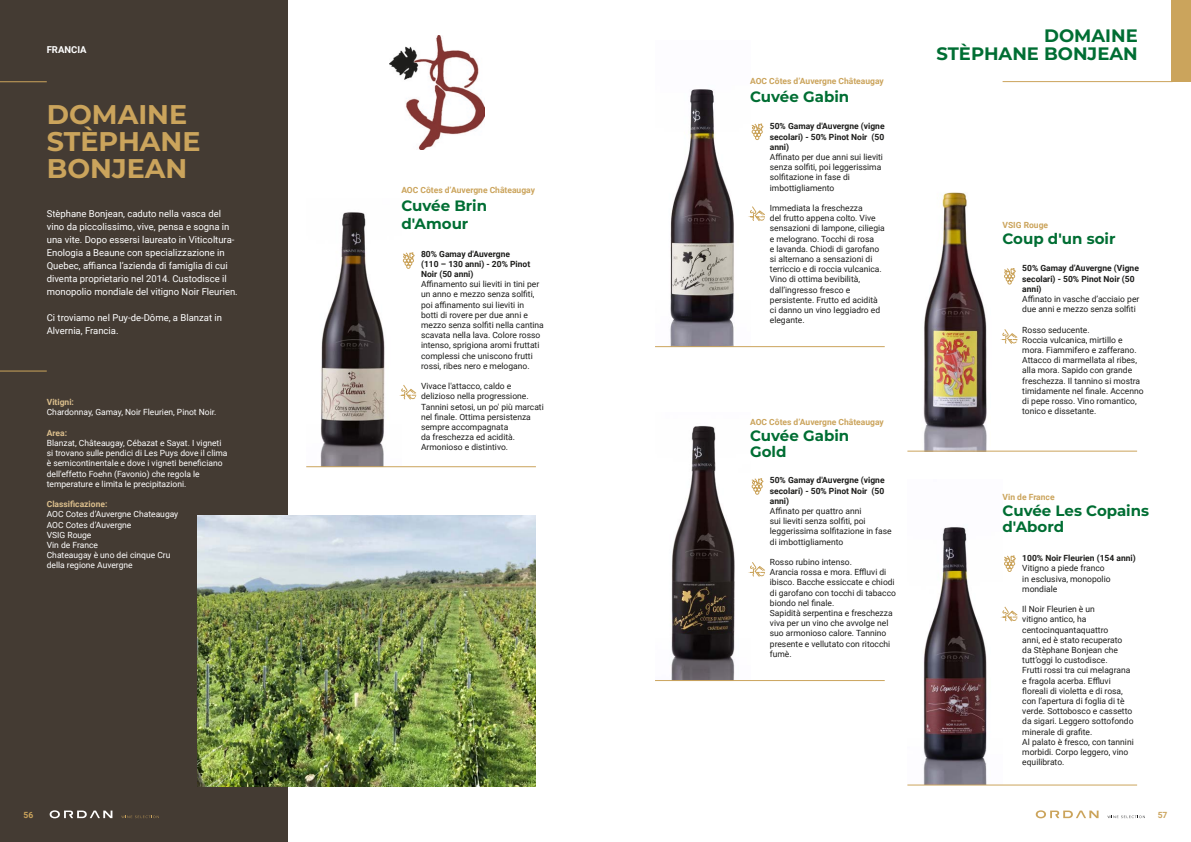
<style>
.page{position:relative;width:1191px;height:842px;background:#fff}
.page>*{position:absolute;margin:0;border:0;box-sizing:border-box;transform-origin:0 0}
.t1{font:700 27px/27px "Montserrat";color:#cba45c}
.t2{font:700 18px/18px "Montserrat";color:#006e33;text-align:right}
.t3{font:700 15px/16px "Montserrat";color:#006e33}
.t4{font:9.5px/13px "Roboto";color:#fff}
.t5{font:700 9.5px "Roboto";color:#fff}
.t6{font:8.5px/10.2px "Roboto";color:#1d1d1b}
.t7{font:8.5px/10.2px "Roboto";color:#fff}
.t8{font:700 8.5px/10.2px "Roboto";color:#1d1d1b;text-align:justify}
.t9{font:700 8.5px "Roboto";color:#cba45c}
.t10{font:700 8.5px "Roboto";color:#dbbe8c}
</style>
<div class="page">
<img style="left:670px;top:89px;width:79px;height:257px">
<img style="left:671px;top:426px;width:78px;height:254px">
<hr style="left:655px;top:346px;width:229px;height:1px;background:#cba45c">
<hr style="left:655px;top:680px;width:229px;height:1px;background:#cba45c">
<svg style="left:751px;top:478px;width:13px;height:17px"></svg>
<svg style="left:751px;top:123px;width:13px;height:17px"></svg>
<svg style="left:749px;top:562px;width:16px;height:15px"></svg>
<svg style="left:749px;top:206px;width:16px;height:15px"></svg>
<hr style="left:1002px;top:81px;width:170px;height:1px;background:#cba45c">
<div style="left:1171px;top:0;width:20px;height:82px;background:#cba45c"></div>
<svg style="left:1004px;top:555px;width:12px;height:17px"></svg>
<img style="left:907px;top:527px;width:95px;height:258px">
<svg style="left:1002px;top:606px;width:16px;height:16px"></svg>
<hr style="left:907px;top:785px;width:230px;height:1px;background:#cba45c">
<img style="left:907px;top:192px;width:95px;height:259px">
<hr style="left:907px;top:451px;width:230px;height:1px;background:#cba45c">
<svg style="left:1004px;top:268px;width:12px;height:17px"></svg>
<svg style="left:1001px;top:328px;width:17px;height:17px"></svg>
<svg style="left:1035px;top:810px;width:63px;height:8px"></svg>
<svg style="left:1107px;top:815px;width:37px;height:3px"></svg>
<img style="left:320px;top:212px;width:81px;height:254px">
<div style="left:0;top:0;width:288px;height:842px;background:#443b33"></div>
<hr style="left:306px;top:466px;width:230px;height:1px;background:#cba45c">
<hr style="left:0;top:371px;width:47px;height:1px;background:#cba45c">
<hr style="left:0;top:81px;width:47px;height:1px;background:#cba45c">
<img style="left:197px;top:515px;width:339px;height:271px">
<svg style="left:402px;top:252px;width:13px;height:17px"></svg>
<svg style="left:401px;top:385px;width:16px;height:15px"></svg>
<img style="left:389px;top:35px;width:95px;height:114px">
<svg style="left:50px;top:810px;width:62px;height:8px"></svg>
<svg style="left:121px;top:815px;width:38px;height:3px"></svg>
<p class="t5" style="left:47px;top:43px;width:41px">FRANCIA</p>
<h1 class="t1" style="left:47px;top:99px;width:155px">DOMAINE<br>STÈPHANE<br>BONJEAN</h1>
<p class="t4" style="left:47px;top:207px;width:192px">Stèphane Bonjean, caduto nella vasca del vino da piccolissimo, vive, pensa e sogna in una vite. Dopo essersi laureato in Viticoltura-Enologia a Beaune con specializzazione in Quebec, affianca l’azienda di famiglia di cui diventa proprietario nel 2014. Custodisce il monopolio mondiale del vitigno Noir Fleurien.</p>
<p class="t4" style="left:47px;top:311px;width:177px">Ci troviamo nel Puy-de-Dôme, a Blanzat in<br>Alvernia, Francia.</p>
<p class="t10" style="left:47px;top:396px;width:29px">Vitigni:</p>
<p class="t7" style="left:47px;top:407px;width:171px">Chardonnay, Gamay, Noir Fleurien, Pinot Noir.</p>
<p class="t10" style="left:47px;top:427px;width:22px">Area:</p>
<p class="t7" style="left:47px;top:438px;width:182px">Blanzat, Châteaugay, Cébazat e Sayat. I vigneti si trovano sulle pendici di Les Puys dove il clima è semicontinentale e dove i vigneti beneficiano dell'effetto Foehn (Favonio) che regola le temperature e limita le precipitazioni.</p>
<p class="t10" style="left:47px;top:498px;width:62px">Classificazione:</p>
<p class="t7" style="left:47px;top:509px;width:133px">AOC Cotes d’Auvergne Chateaugay<br>AOC Cotes d’Auvergne<br>VSIG Rouge<br>Vin de France<br>Chateaugay è uno dei cinque Cru della regione Auvergne</p>
<p class="t9" style="left:23px;top:808px;width:11px">56</p>
<p class="t9" style="left:401px;top:184px;width:135px">AOC Côtes d’Auvergne Châteaugay</p>
<h3 class="t3" style="left:401px;top:196px;width:87px;line-height:18px">Cuvée Brin d'Amour</h3>
<p class="t8" style="left:421px;top:248px;width:111px;text-align:left">80% Gamay d'Auvergne<br>(110 – 130 anni) - 20% Pinot<br>Noir (50 anni)</p>
<p class="t6" style="left:421px;top:279px;width:124px">Affinamento sui lieviti in tini per un anno e mezzo senza solfiti, poi affinamento sui lieviti in<br>botti di rovere per due anni e mezzo senza solfiti nella cantina scavata nella lava. Colore rosso intenso, sprigiona aromi fruttati complessi che uniscono frutti rossi, ribes nero e melogano.</p>
<p class="t6" style="left:421px;top:381px;width:124px">Vivace l'attacco, caldo e delizioso nella progressione.<br>Tannini setosi, un po' più marcati nel finale. Ottima persistenza sempre accompagnata<br>da freschezza ed acidità.<br>Armonioso e distintivo.</p>
<p class="t9" style="left:750px;top:75px;width:135px">AOC Côtes d’Auvergne Châteaugay</p>
<h3 class="t3" style="left:750px;top:88px;width:101px">Cuvée Gabin</h3>
<p class="t8" style="left:770px;top:121px;width:116px">50% Gamay d'Auvergne (vigne secolari) - 50% Pinot Noir (50 anni)</p>
<p class="t6" style="left:770px;top:152px;width:115px">Affinato per due anni sui lieviti senza solfiti, poi leggerissima solfitazione in fase di imbottigliamento</p>
<p class="t6" style="left:770px;top:203px;width:116px">Immediata la freschezza<br>del frutto appena colto. Vive sensazioni di lampone, ciliegia e melograno. Tocchi di rosa<br>e lavanda. Chiodi di garofano si alternano a sensazioni di terriccio e di roccia vulcanica.<br>Vino di ottima bevibilità, dall’ingresso fresco e persistente. Frutto ed acidità ci danno un vino leggiadro ed elegante.</p>
<p class="t9" style="left:750px;top:416px;width:135px">AOC Côtes d’Auvergne Châteaugay</p>
<h3 class="t3" style="left:750px;top:427px;width:101px">Cuvée Gabin<br>Gold</h3>
<p class="t8" style="left:770px;top:475px;width:116px">50% Gamay d'Auvergne (vigne secolari) - 50% Pinot Noir (50 anni)</p>
<p class="t6" style="left:770px;top:505px;width:123px">Affinato per quattro anni<br>sui lieviti senza solfiti, poi leggerissima solfitazione in fase di imbottigliamento</p>
<p class="t6" style="left:770px;top:556px;width:128px">Rosso rubino intenso.<br>Arancia rossa e mora. Effluvi di ibisco. Bacche essiccate e chiodi di garofano con tocchi di tabacco biondo nel finale.<br>Sapidità serpentina e freschezza viva per un vino che avvolge nel suo armonioso calore. Tannino presente e vellutato con ritocchi fumè.</p>
<h2 class="t2" style="left:936px;top:25px;width:203px">DOMAINE<br>STÈPHANE BONJEAN</h2>
<p class="t9" style="left:1002px;top:219px;width:47px">VSIG Rouge</p>
<h3 class="t3" style="left:1002px;top:230px;width:114px">Coup d'un soir</h3>
<p class="t8" style="left:1022px;top:263px;width:118px;text-align:left">50% Gamay d’Auvergne (Vigne secolari) - 50% Pinot Noir (50 anni)</p>
<p class="t6" style="left:1022px;top:294px;width:119px">Affinato in vasche d’acciaio per due anni e mezzo senza solfiti</p>
<p class="t6" style="left:1022px;top:324px;width:123px">Rosso seducente.<br>Roccia vulcanica, mirtillo e mora. Fiammifero e zafferano.<br>Attacco di marmellata al ribes, alla mora. Sapido con grande freschezza. Il tannino si mostra timidamente nel finale. Accenno di pepe rosso. Vino romantico, tonico e dissetante.</p>
<p class="t9" style="left:1002px;top:491px;width:54px">Vin de France</p>
<h3 class="t3" style="left:1002px;top:502px;width:148px">Cuvée Les Copains d'Abord</h3>
<p class="t8" style="left:1022px;top:553px;width:115px">100% Noir Fleurien (154 anni)</p>
<p class="t6" style="left:1022px;top:563px;width:90px">Vitigno a piede franco in esclusiva, monopolio mondiale</p>
<p class="t6" style="left:1022px;top:604px;width:113px">Il Noir Fleurien è un<br>vitigno antico, ha centocinquantaquattro<br>anni, ed è stato recuperato<br>da Stèphane Bonjean che tutt’oggi lo custodisce.<br>Frutti rossi tra cui melagrana e fragola acerba. Effluvi floreali di violetta e di rosa, con l’apertura di foglia di tè verde. Sottobosco e cassetto da sigari. Leggero sottofondo minerale di grafite.<br>Al palato è fresco, con tannini morbidi. Corpo leggero, vino equilibrato.</p>
<p class="t9" style="left:1157px;top:808px;width:11px">57</p>
</div>
